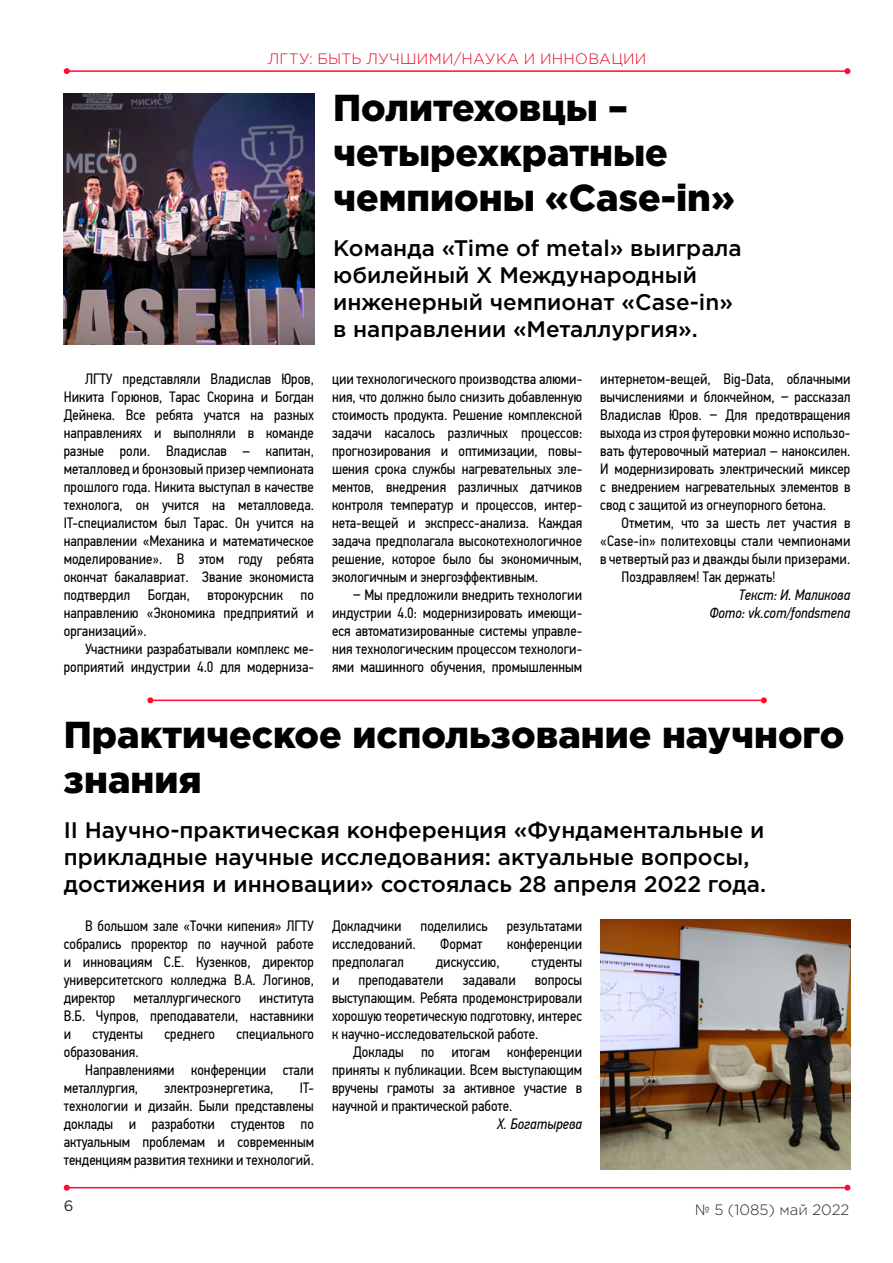
<style>
.page{position:relative;width:893px;height:1263px;background:#fff}
.page>*{position:absolute;margin:0;border:0;box-sizing:border-box;transform-origin:0 0}
.t1{font:900 37.5px/45px "Gotham Pro";color:#000}
.t2{font:500 22.5px/27px "Gotham Pro";color:#000}
.t3{font:15px/18px "PF Din Text Cond Pro";color:#000;text-align:justify}
.t4{font:italic 15px/18px "PF Din Text Cond Pro";color:#000;text-align:right}
.t5{font:300 15px "Gotham Pro";letter-spacing:.02em;color:#e40521}
.t6{font:300 15px "Gotham Pro";color:#2f2722}
.t7{font:15px "Gotham Pro";color:#2f2722}
</style>
<div class="page">
<hr style="left:67px;top:70px;width:780px;height:2px;background:#ff0c31">
<svg style="left:64px;top:68px;width:6px;height:6px"></svg>
<svg style="left:844px;top:68px;width:6px;height:6px"></svg>
<hr style="left:67px;top:1187px;width:780px;height:1px;background:#ff0c31">
<svg style="left:64px;top:1185px;width:6px;height:6px"></svg>
<svg style="left:844px;top:1185px;width:6px;height:6px"></svg>
<img style="left:64px;top:94px;width:250px;height:250px">
<hr style="left:150px;top:700px;width:614px;height:1px;background:#ff0c31">
<svg style="left:147px;top:697px;width:6px;height:6px"></svg>
<svg style="left:761px;top:697px;width:6px;height:6px"></svg>
<img style="left:600px;top:919px;width:250px;height:250px">
<p class="t5" style="left:268px;top:50px;width:380px">ЛГТУ: БЫТЬ ЛУЧШИМИ/НАУКА И ИННОВАЦИИ</p>
<h1 class="t1" style="left:333px;top:84px;width:403px">Политеховцы – четырехкратные чемпионы «Case-in»</h1>
<h2 class="t2" style="left:333px;top:234px;width:410px">Команда «Time of metal» выиграла юбилейный Х Международный инженерный чемпионат «Case-in» в направлении «Металлургия».</h2>
<p class="t3" style="left:64px;top:370px;width:252px;text-indent:21px">ЛГТУ представляли Владислав Юров, Никита Горюнов, Тарас Скорина и Богдан Дейнека. Все ребята учатся на разных направлениях и выполняли в команде разные роли. Владислав – капитан, металловед и бронзовый призер чемпионата прошлого года. Никита выступал в качестве технолога, он учится на металловеда.<br>IT-специалистом был Тарас. Он учится на направлении «Механика и математическое моделирование». В этом году ребята окончат бакалавриат. Звание экономиста подтвердил Богдан, второкурсник по направлению «Экономика предприятий и организаций».</p>
<p class="t3" style="left:64px;top:640px;width:252px;text-align:right">Участники разрабатывали комплекс ме&shy;роприятий индустрии 4.0 для модерниза-</p>
<p class="t3" style="left:600px;top:370px;width:252px">интернетом-вещей, Big-Data, облачными вычислениями и блокчейном, – рассказал Владислав Юров. – Для предотвращения выхода из строя футеровки можно использо&shy;вать футеровочный материал – наноксилен.<br>И модернизировать электрический миксер с внедрением нагревательных элементов в свод с защитой из огнеупорного бетона.</p>
<p class="t3" style="left:621px;top:514px;width:230px">Отметим, что за шесть лет участия в</p>
<p class="t3" style="left:600px;top:532px;width:252px">«Case-in» политеховцы стали чемпионами</p>
<p class="t3" style="left:600px;top:550px;width:252px">в четвертый раз и дважды были призерами.</p>
<p class="t3" style="left:621px;top:568px;width:156px">Поздравляем! Так держать!</p>
<p class="t4" style="left:709px;top:586px;width:143px">Текст: И. Маликова<br>Фото: vk.com/fondsmena</p>
<p class="t3" style="left:332px;top:370px;width:252px">ции технологического производства алюми&shy;ния, что должно было снизить добавленную стоимость продукта. Решение комплексной задачи касалось различных процессов: прогнозирования и оптимизации, повы&shy;шения срока службы нагревательных эле&shy;ментов, внедрения различных датчиков контроля температур и процессов, интер&shy;нета-вещей и экспресс-анализа. Каждая задача предполагала высокотехнологичное решение, которое было бы экономичным, экологичным и энергоэффективным.</p>
<p class="t3" style="left:332px;top:586px;width:252px;text-indent:21px">– Мы предложили внедрить технологии индустрии 4.0: модернизировать имеющи&shy;еся автоматизированные системы управле&shy;ния технологическим процессом технологи&shy;ями машинного обучения, промышленным</p>
<h1 class="t1" style="left:64px;top:711px;width:782px">Практическое использование научного знания</h1>
<h2 class="t2" style="left:64px;top:816px;width:704px">II Научно-практическая конференция «Фундаментальные и прикладные научные исследования: актуальные вопросы, достижения и инновации» состоялась 28 апреля 2022 года.</h2>
<p class="t3" style="left:64px;top:917px;width:252px;text-indent:21px">В большом зале «Точки кипения» ЛГТУ собрались проректор по научной работе и инновациям С.Е. Кузенков, директор университетского колледжа В.А. Логинов, директор металлургического института В.Б. Чупров, преподаватели, наставники и</p>
<p class="t3" style="left:332px;top:917px;width:71px">Докладчики</p>
<p class="t3" style="left:421px;top:917px;width:69px">поделились</p>
<p class="t3" style="left:507px;top:917px;width:77px">результатами</p>
<p class="t3" style="left:332px;top:935px;width:85px">исследований.</p>
<p class="t3" style="left:440px;top:935px;width:44px">Формат</p>
<p class="t3" style="left:507px;top:935px;width:77px">конференции</p>
<p class="t3" style="left:332px;top:953px;width:73px">предполагал</p>
<p class="t3" style="left:436px;top:953px;width:65px">дискуссию,</p>
<p class="t3" style="left:532px;top:953px;width:52px">студенты</p>
<p class="t3" style="left:332px;top:971px;width:9px">и</p>
<p class="t3" style="left:359px;top:971px;width:87px">преподаватели</p>
<p class="t3" style="left:463px;top:971px;width:55px">задавали</p>
<p class="t3" style="left:332px;top:971px;width:252px;text-indent:203px">вопросы выступающим. Ребята продемонстрировали хорошую теоретическую подготовку, интерес к научно-исследовательской работе.</p>
<p class="t3" style="left:332px;top:1043px;width:252px;text-indent:21px">Доклады по итогам конференции приняты к публикации. Всем выступающим вручены грамоты за активное участие в научной и практической работе.</p>
<p class="t4" style="left:497px;top:1115px;width:86px">Х. Богатырева</p>
<p class="t3" style="left:93px;top:1025px;width:52px">студенты</p>
<p class="t3" style="left:165px;top:1025px;width:52px">среднего</p>
<p class="t3" style="left:236px;top:1025px;width:79px">специального</p>
<p class="t3" style="left:64px;top:1043px;width:76px">образования.</p>
<p class="t3" style="left:85px;top:1061px;width:230px">Направлениями конференции стали</p>
<p class="t3" style="left:64px;top:1079px;width:76px">металлургия,</p>
<p class="t3" style="left:165px;top:1079px;width:110px">электроэнергетика,</p>
<p class="t3" style="left:64px;top:1079px;width:252px;text-indent:236px">IT&shy;технологии и дизайн. Были представлены доклады и разработки студентов по актуальным проблемам и современным тенденциям развития техники и технологий.</p>
<p class="t7" style="left:64px;top:1197px;width:11px">6</p>
<p class="t6" style="left:696px;top:1202px;width:155px">№ 5 (1085) май 2022</p>
</div>
